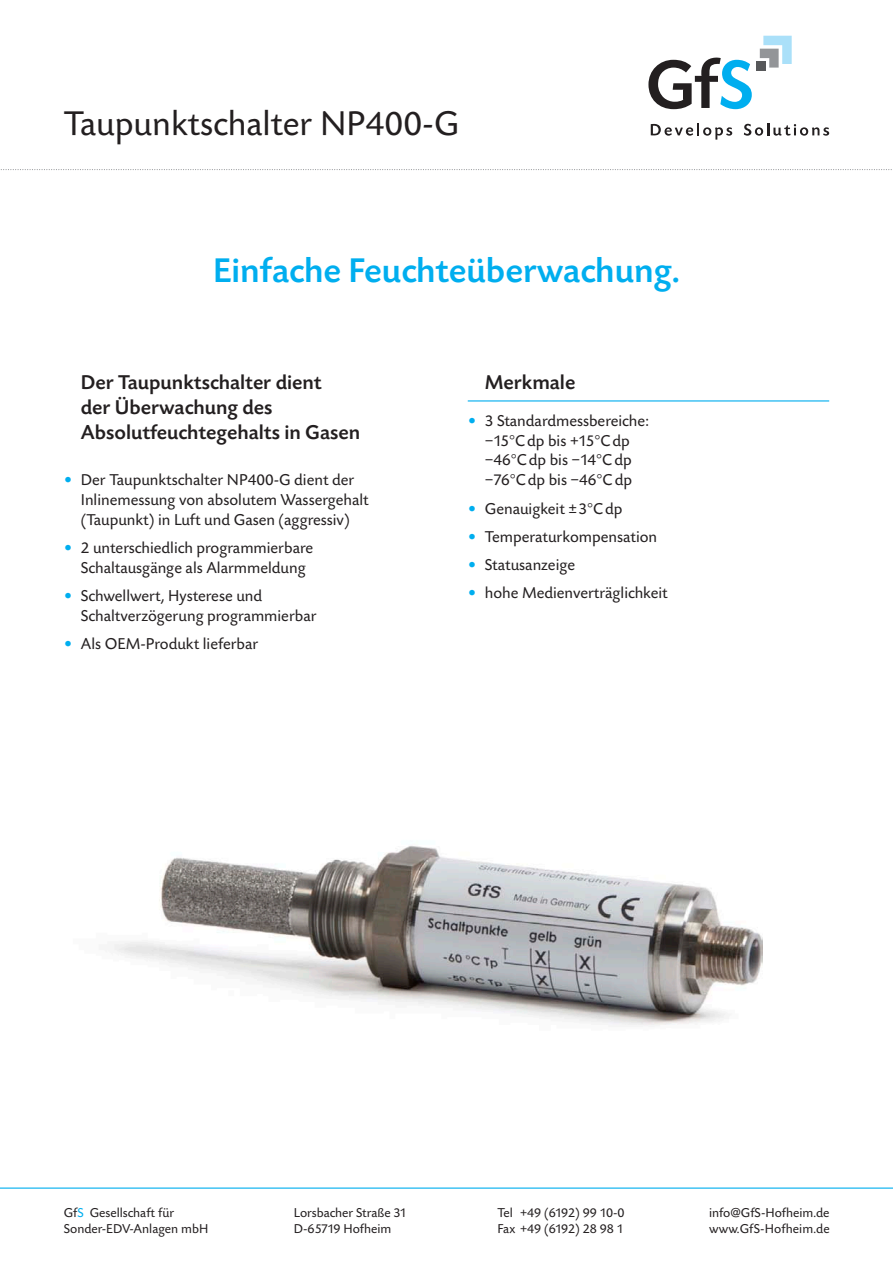
<style>
.page{position:relative;width:893px;height:1263px;background:#fff}
.page>*{position:absolute;margin:0;border:0;box-sizing:border-box;transform-origin:0 0}
.Slogon{font:500 36px "Today SB";color:#00aeef}
.Hauptüberschrift{font:36px "Today SB";color:#231f20}
.Auflistung_Überschri{font:500 21px/25.2px "Today SB";color:#231f20}
.Auflistung{font:16.5px/19.8px "Today SB";color:#231f20}
.t1{font:13.5px "Today SB";color:#231f20}
.t2{font:13.5px "Today SB";letter-spacing:-.03em;color:#231f20}
.s1{color:#00aeef}
</style>
<div class="page">
<svg style="left:0;top:169px;width:892px;height:1px"></svg>
<hr style="left:0;top:1187px;width:893px;height:2px;background:#00aeef">
<svg style="left:648px;top:58px;width:104px;height:51px"></svg>
<svg style="left:651px;top:123px;width:81px;height:17px"></svg>
<svg style="left:744px;top:123px;width:85px;height:13px"></svg>
<svg style="left:760px;top:36px;width:32px;height:32px"></svg>
<div style="left:756px;top:62px;width:10px;height:9px;background:#57585a"></div>
<hr style="left:468px;top:400px;width:361px;height:1px;background:#00aeef">
<img style="left:114px;top:845px;width:648px;height:181px">
<p class="Hauptüberschrift" style="left:64px;top:105px;width:397px">Taupunktschalter NP400-G</p>
<p class="Slogon" style="left:213px;top:251px;width:468px">Einfache Feuchteüberwachung.</p>
<p class="Auflistung_Überschri" style="left:81px;top:370px;width:281px">Der Taupunktschalter dient<br>der Überwachung des<br>Absolutfeuchtegehalts in Gasen</p>
<p class="Auflistung" style="left:81px;top:470px;width:290px;text-indent:-17px"><span class="s1">•</span> Der Taupunktschalter NP400-G dient der<br>Inlinemessung von absolutem Wassergehalt (Taupunkt) in Luft und Gasen (aggressiv)</p>
<p class="Auflistung" style="left:64px;top:538px;width:251px;text-align:center"><span class="s1">•</span> 2 unterschiedlich programmierbare<br>Schaltausgänge als Alarmmeldung</p>
<p class="Auflistung" style="left:81px;top:586px;width:237px;text-indent:-17px"><span class="s1">•</span> Schwellwert, Hysterese und<br>Schaltverzögerung programmierbar</p>
<p class="Auflistung" style="left:64px;top:634px;width:196px"><span class="s1">•</span> Als OEM-Produkt lieferbar</p>
<p class="Auflistung_Überschri" style="left:485px;top:370px;width:92px">Merkmale</p>
<p class="Auflistung" style="left:468px;top:411px;width:183px;text-align:center"><span class="s1">•</span> 3 Standardmessbereiche: −15°Cdp bis +15°Cdp −46°Cdp bis −14°Cdp −76°Cdp bis −46°Cdp</p>
<p class="Auflistung" style="left:468px;top:499px;width:156px"><span class="s1">•</span> Genauigkeit ±3°Cdp</p>
<p class="Auflistung" style="left:468px;top:527px;width:191px"><span class="s1">•</span> Temperaturkompensation</p>
<p class="Auflistung" style="left:468px;top:555px;width:109px"><span class="s1">•</span> Statusanzeige</p>
<p class="Auflistung" style="left:468px;top:584px;width:202px"><span class="s1">•</span> hohe Medienverträglichkeit</p>
<p class="t1" style="left:64px;top:1205px;width:112px">Gf<span class="s1">S</span> Gesellschaft für</p>
<p class="t1" style="left:64px;top:1222px;width:146px">Sonder-EDV-Anlagen mbH</p>
<p class="t1" style="left:294px;top:1205px;width:115px">Lorsbacher Straße 31</p>
<p class="t1" style="left:294px;top:1222px;width:99px">D-65719 Hofheim</p>
<p class="t2" style="left:497px;top:1205px;width:129px">Tel +49 (6192) 99 10-0</p>
<p class="t1" style="left:497px;top:1222px;width:128px">Fax +49 (6192) 28 98 1</p>
<p class="t1" style="left:709px;top:1205px;width:122px">info@GfS-Hofheim.de</p>
<p class="t1" style="left:709px;top:1222px;width:122px">www.GfS-Hofheim.de</p>
</div>
